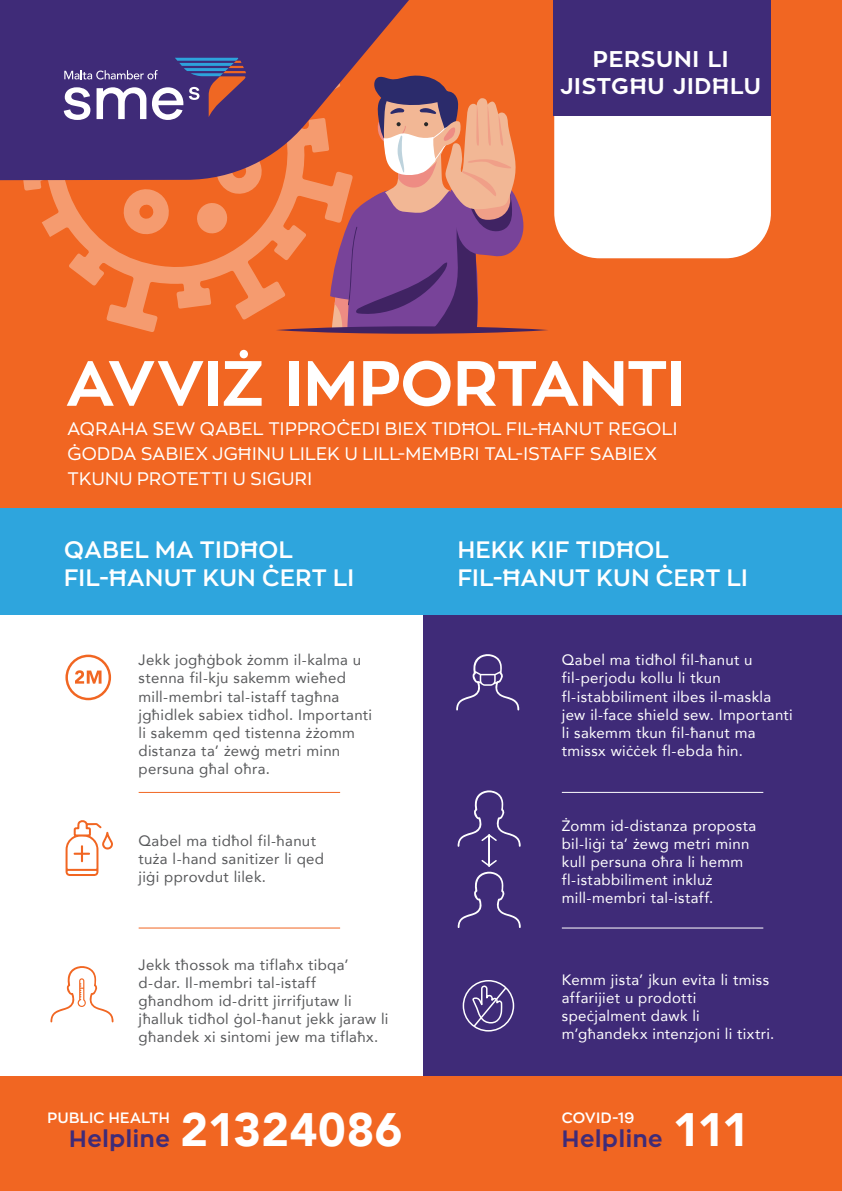
<style>
.page{position:relative;width:842px;height:1191px;background:#fff}
.page>*{position:absolute;margin:0;border:0;box-sizing:border-box;transform-origin:0 0}
.t1{font:700 63.4px "Zona Pro";letter-spacing:-.015em;color:#fff}
.t2{font:600 23.5px/28.2px "Zona Pro";letter-spacing:.025em;color:#fff}
.t3{font:700 23.5px "Zona Pro";letter-spacing:.03em;color:#3f2b78}
.t4{font:700 22.6px/27.1px "Zona Pro";letter-spacing:.035em;color:#fff;text-align:center}
.t5{font:18px/24.6px "Zona Pro";letter-spacing:.025em;color:#fff}
.t6{font:15px/18px "Avenir";letter-spacing:.02em;color:#58595b}
.t7{font:15px/18px "Avenir";letter-spacing:.02em;color:#fff}
.t8{font:600 14.8px "Zona Pro";letter-spacing:.025em;color:#fff}
.s1{font-family:"Avenir";font-weight:900;font-size:46.8px;color:#fff}
</style>
<div class="page">
<div style="left:0;top:0;width:842px;height:508px;background:#f16622"></div>
<svg style="left:0;top:180px;width:276px;height:152px"></svg>
<div style="left:554px;top:116px;width:217px;height:142px;background:#fff"></div>
<div style="left:554px;top:0;width:217px;height:116px;background:#3f2b78"></div>
<svg style="left:0;top:0;width:409px;height:180px;background:#4c2f71"></svg>
<svg style="left:64px;top:58px;width:198px;height:176px"></svg>
<div style="left:423px;top:508px;width:419px;height:683px;background:#3f2b78"></div>
<div style="left:0;top:508px;width:842px;height:106px;background:#2ea5dd"></div>
<svg style="left:66px;top:820px;width:47px;height:56px"></svg>
<svg style="left:65px;top:654px;width:46px;height:46px"></svg>
<svg style="left:50px;top:966px;width:64px;height:56px"></svg>
<svg style="left:456px;top:654px;width:63px;height:56px"></svg>
<svg style="left:458px;top:790px;width:63px;height:138px"></svg>
<div style="left:463px;top:980px;width:51px;height:51px;border:2px solid #fff;border-radius:50%"></div>
<svg style="left:471px;top:984px;width:37px;height:44px"></svg>
<div style="left:0;top:1075px;width:842px;height:116px;background:#f16622"></div>
<hr style="left:562px;top:792px;width:201px;height:1px;background:#fff">
<hr style="left:562px;top:927px;width:201px;height:1px;background:#fff">
<hr style="left:139px;top:792px;width:201px;height:1px;background:#f16622">
<hr style="left:139px;top:927px;width:201px;height:1px;background:#f16622">
<svg style="left:276px;top:75px;width:272px;height:259px"></svg>
<h3 class="t4" style="left:560px;top:46px;width:202px">PERSUNI LI<br>JISTGĦU JIDĦLU</h3>
<h1 class="t1" style="left:66px;top:342px;width:621px">AVVIŻ IMPORTANTI</h1>
<p class="t5" style="left:67px;top:416px;width:611px">AQRAHA SEW QABEL TIPPROĊEDI BIEX TIDĦOL FIL-ĦANUT REGOLI<br>ĠODDA SABIEX JGĦINU LILEK U LILL-MEMBRI TAL-ISTAFF SABIEX<br>TKUNU PROTETTI U SIGURI</p>
<h2 class="t2" style="left:64px;top:535px;width:292px">QABEL MA TIDĦOL<br>FIL-ĦANUT KUN ĊERT LI</h2>
<h2 class="t2" style="left:458px;top:535px;width:292px">HEKK KIF TIDĦOL<br>FIL-ĦANUT KUN ĊERT LI</h2>
<p class="t6" style="left:139px;top:651px;width:235px">Jekk jogħġbok żomm il-kalma u stenna fil-kju sakemm wieħed mill-membri tal-istaff tagħna jgħidlek sabiex tidħol. Importanti li sakemm qed tistenna żżomm distanza ta’ żewġ metri minn persuna għal oħra.</p>
<p class="t6" style="left:139px;top:831px;width:187px">Qabel ma tidħol fil-ħanut tuża l-hand sanitizer li qed jiġi pprovdut lilek.</p>
<p class="t6" style="left:139px;top:955px;width:252px">Jekk tħossok ma tiflaħx tibqa’ d-dar. Il-membri tal-istaff għandhom id-dritt jirrifjutaw li jħalluk tidħol ġol-ħanut jekk jaraw li għandek xi sintomi jew ma tiflaħx.</p>
<p class="t7" style="left:562px;top:651px;width:233px">Qabel ma tidħol fil-ħanut u fil-perjodu kollu li tkun fl-istabbiliment ilbes il-maskla jew il-face shield sew. Importanti li sakemm tkun fil-ħanut ma tmissx wiċċek fl-ebda ħin.</p>
<p class="t7" style="left:562px;top:816px;width:196px">Żomm id-distanza proposta bil-liġi ta’ żewg metri minn kull persuna oħra li hemm fl-istabbiliment inkluż mill-membri tal-istaff.</p>
<p class="t7" style="left:562px;top:970px;width:214px">Kemm jista’ jkun evita li tmiss affarijiet u prodotti speċjalment dawk li m’għandekx intenzjoni li tixtri.</p>
<h2 class="t3" style="left:69px;top:1123px;width:335px">Helpline <span class="s1">21324086</span></h2>
<p class="t8" style="left:562px;top:1108px;width:74px">COVID-19</p>
<p class="t8" style="left:48px;top:1108px;width:124px">PUBLIC HEALTH</p>
<h2 class="t3" style="left:562px;top:1123px;width:189px">Helpline <span class="s1">111</span></h2>
</div>
